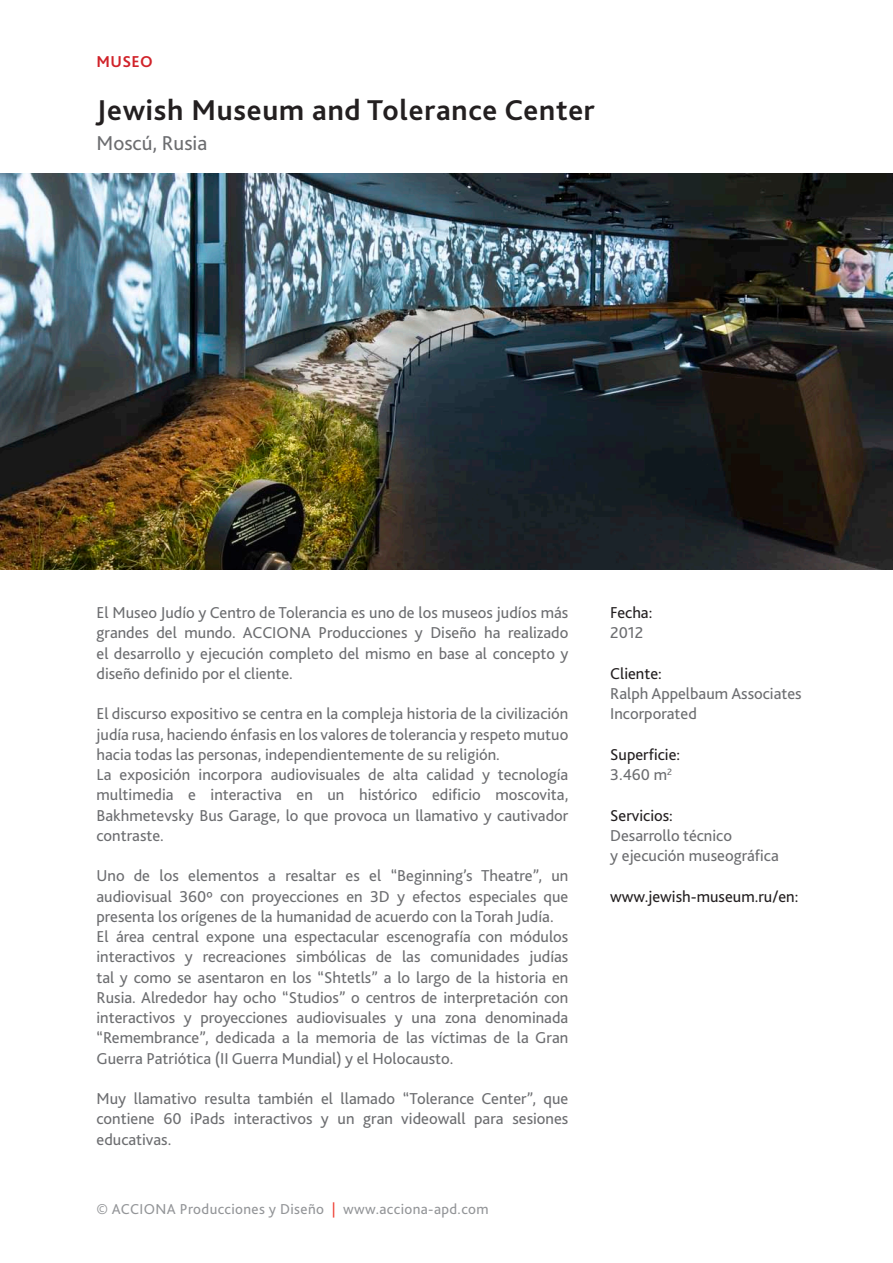
<style>
.page{position:relative;width:893px;height:1263px;background:#fff}
.page>*{position:absolute;margin:0;border:0;box-sizing:border-box;transform-origin:0 0}
.t1{font:700 30px "Bliss 2";letter-spacing:.025em;color:#231f20}
.t2{font:21px "Bliss 2";color:#6c6d70}
.t3{font:16.5px/20.2px "Bliss 2";color:#6c6d70}
.t4{font:16.5px/20.2px "Bliss 2";color:#231f20}
.t5{font:700 16.5px "Bliss 2";letter-spacing:.025em;color:#d1232a}
.t6{font:15px "Bliss 2";letter-spacing:.025em;color:#939598}
.s1{color:#ee3f34}
.s2{color:#6c6d70}
</style>
<div class="page">
<img style="left:0;top:173px;width:893px;height:396px">
<p class="t5" style="left:97px;top:51px;width:58px">MUSEO</p>
<h1 class="t1" style="left:97px;top:91px;width:500px">Jewish Museum and Tolerance Center</h1>
<p class="t2" style="left:97px;top:130px;width:112px">Moscú, Rusia</p>
<p class="t3" style="left:97px;top:602px;width:473px;text-align:justify">El Museo Judío y Centro de Tolerancia es uno de los museos judíos más grandes del mundo. ACCIONA Producciones y Diseño ha realizado el desarrollo y ejecución completo del mismo en base al concepto y diseño definido por el cliente.</p>
<p class="t3" style="left:97px;top:703px;width:473px">El discurso expositivo se centra en la compleja historia de la civilización judía rusa, haciendo énfasis en los valores de tolerancia y respeto mutuo hacia todas las personas, independientemente de su religión.<br>La exposición incorpora audiovisuales de alta calidad y tecnología multimedia e interactiva en un histórico edificio moscovita, Bakhmetevsky Bus Garage, lo que provoca un llamativo y cautivador contraste.</p>
<p class="t3" style="left:97px;top:865px;width:473px">Uno de los elementos a resaltar es el “Beginning’s Theatre”, un audiovisual 360º con proyecciones en 3D y efectos especiales que presenta los orígenes de la humanidad de acuerdo con la Torah Judía.<br>El área central expone una espectacular escenografía con módulos interactivos y recreaciones simbólicas de las comunidades judías tal y como se asentaron en los “Shtetls” a lo largo de la historia en Rusia. Alrededor hay ocho “Studios” o centros de interpretación con interactivos y proyecciones audiovisuales y una zona denominada “Remembrance”, dedicada a la memoria de las víctimas de la Gran Guerra Patriótica (II Guerra Mundial) y el Holocausto.</p>
<p class="t3" style="left:97px;top:1088px;width:473px;text-align:justify">Muy llamativo resulta también el llamado “Tolerance Center”, que contiene 60 iPads interactivos y un gran videowall para sesiones educativas.</p>
<p class="t6" style="left:97px;top:1199px;width:394px">© ACCIONA Producciones y Diseño <span class="s1">|</span> www.acciona-apd.com</p>
<p class="t4" style="left:610px;top:602px;width:44px">Fecha:</p>
<p class="t3" style="left:610px;top:622px;width:35px">2012</p>
<p class="t4" style="left:610px;top:663px;width:53px">Cliente:</p>
<p class="t3" style="left:610px;top:683px;width:193px">Ralph Appelbaum Associates<br>Incorporated</p>
<p class="t4" style="left:610px;top:744px;width:71px">Superficie:<br><span class="s2">3.460 m</span><sup>2</sup></p>
<p class="t4" style="left:610px;top:805px;width:64px">Servicios:</p>
<p class="t3" style="left:610px;top:825px;width:170px">Desarrollo técnico<br>y ejecución museográfica</p>
<p class="t4" style="left:610px;top:886px;width:190px">www.jewish-museum.ru/en:</p>
</div>
